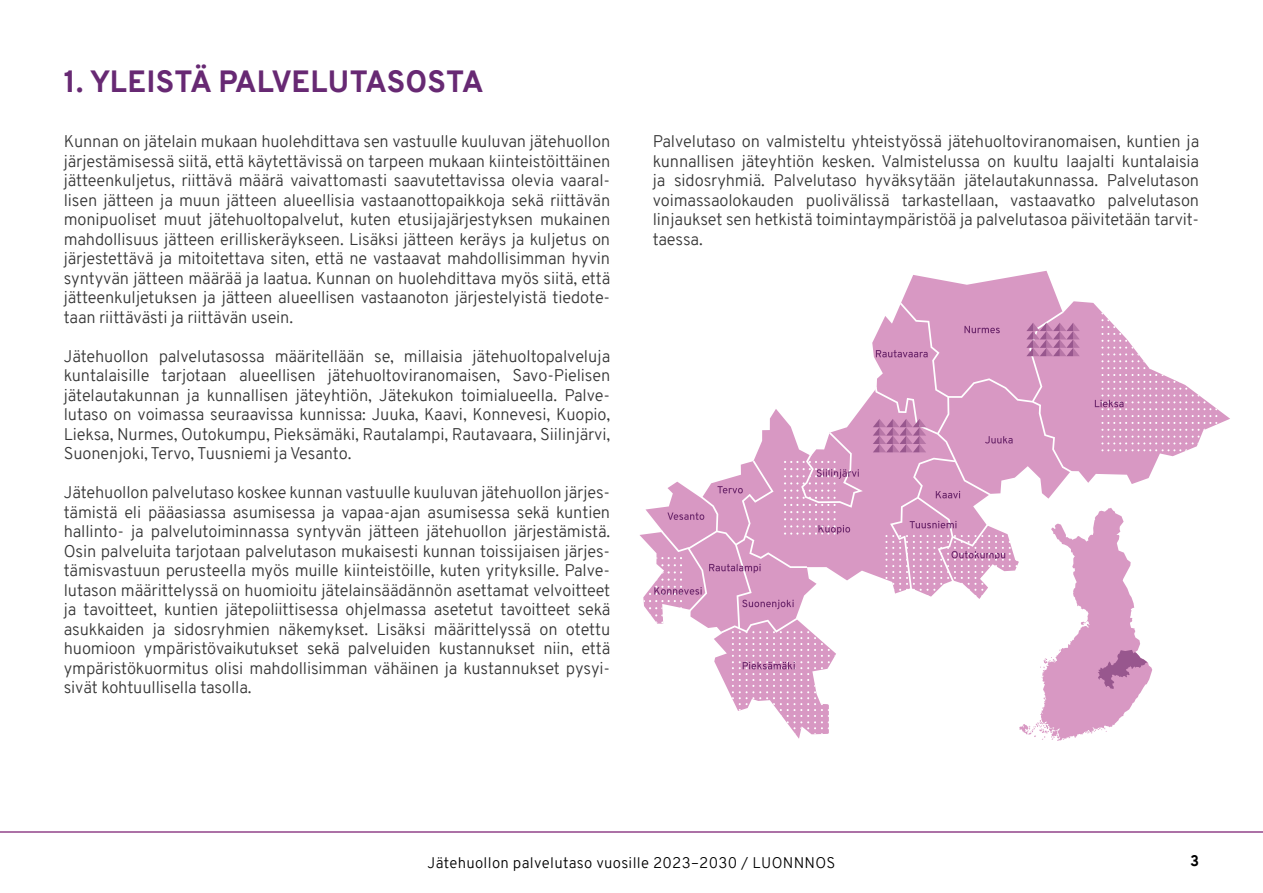
<style>
.page{position:relative;width:1263px;height:893px;background:#fff}
.page>*{position:absolute;margin:0;border:0;box-sizing:border-box;transform-origin:0 0}
.Otsikko_1{font:800 30px "Overpass";letter-spacing:.01em;color:#672973}
.Leipäteksti{font:300 16.5px/19.5px "Overpass";letter-spacing:-.01em;color:#353535;text-align:justify}
.t1{font:300 15px "Overpass";letter-spacing:.02em;color:#000}
.t2{font:800 15px "Overpass";color:#000}
</style>
<div class="page">
<hr style="left:0;top:832px;width:1263px;height:1px;background:#ac71a6">
<svg style="left:902px;top:271px;width:328px;height:154px"></svg>
<svg style="left:639px;top:299px;width:578px;height:442px"></svg>
<h2 class="Otsikko_1" style="left:64px;top:60px;width:421px">1. YLEISTÄ PALVELUTASOSTA</h2>
<p class="Leipäteksti" style="left:64px;top:132px;width:548px">Kunnan on jätelain mukaan huolehdittava sen vastuulle kuuluvan jätehuollon järjestämisessä siitä, että käytettävissä on tarpeen mukaan kiinteistöittäinen jätteenkuljetus, riittävä määrä vaivattomasti saavutettavissa olevia vaaral&shy;lisen jätteen ja muun jätteen alueellisia vastaanottopaikkoja sekä riittävän monipuoliset muut jätehuoltopalvelut, kuten etusijajärjestyksen mukainen mahdollisuus jätteen erilliskeräykseen. Lisäksi jätteen keräys ja kuljetus on järjestettävä ja mitoitettava siten, että ne vastaavat mahdollisimman hyvin syntyvän jätteen määrää ja laatua. Kunnan on huolehdittava myös siitä, että jätteenkuljetuksen ja jätteen alueellisen vastaanoton järjestelyistä tiedote&shy;taan riittävästi ja riittävän usein.</p>
<p class="Leipäteksti" style="left:64px;top:346px;width:548px">Jätehuollon palvelutasossa määritellään se, millaisia jätehuoltopalveluja kuntalaisille tarjotaan alueellisen jätehuoltoviranomaisen, Savo-Pielisen jätelautakunnan ja kunnallisen jäteyhtiön, Jätekukon toimialueella. Palve&shy;lutaso on voimassa seuraavissa kunnissa: Juuka, Kaavi, Konnevesi, Kuopio, Lieksa, Nurmes, Outokumpu, Pieksämäki, Rautalampi, Rautavaara, Siilinjärvi, Suonenjoki, Tervo, Tuusniemi ja Vesanto.</p>
<p class="Leipäteksti" style="left:64px;top:483px;width:548px">Jätehuollon palvelutaso koskee kunnan vastuulle kuuluvan jätehuollon järjes&shy;tämistä eli pääasiassa asumisessa ja vapaa-ajan asumisessa sekä kuntien hallinto- ja palvelutoiminnassa syntyvän jätteen jätehuollon järjestämistä.<br>Osin palveluita tarjotaan palvelutason mukaisesti kunnan toissijaisen järjes&shy;tämisvastuun perusteella myös muille kiinteistöille, kuten yrityksille. Palve&shy;lutason määrittelyssä on huomioitu jätelainsäädännön asettamat velvoitteet ja tavoitteet, kuntien jätepoliittisessa ohjelmassa asetetut tavoitteet sekä asukkaiden ja sidosryhmien näkemykset. Lisäksi määrittelyssä on otettu huomioon ympäristövaikutukset sekä palveluiden kustannukset niin, että ympäristökuormitus olisi mahdollisimman vähäinen ja kustannukset pysyi&shy;sivät kohtuullisella tasolla.</p>
<p class="Leipäteksti" style="left:653px;top:132px;width:548px">Palvelutaso on valmisteltu yhteistyössä jätehuoltoviranomaisen, kuntien ja kunnallisen jäteyhtiön kesken. Valmistelussa on kuultu laajalti kuntalaisia ja sidosryhmiä. Palvelutaso hyväksytään jätelautakunnassa. Palvelutason voimassaolokauden puolivälissä tarkastellaan, vastaavatko palvelutason linjaukset sen hetkistä toimintaympäristöä ja palvelutasoa päivitetään tarvit&shy;taessa.</p>
<p class="t1" style="left:427px;top:852px;width:409px">Jätehuollon palvelutaso vuosille 2023–2030 / LUONNNOS</p>
<p class="t2" style="left:1190px;top:850px;width:10px">3</p>
</div>
